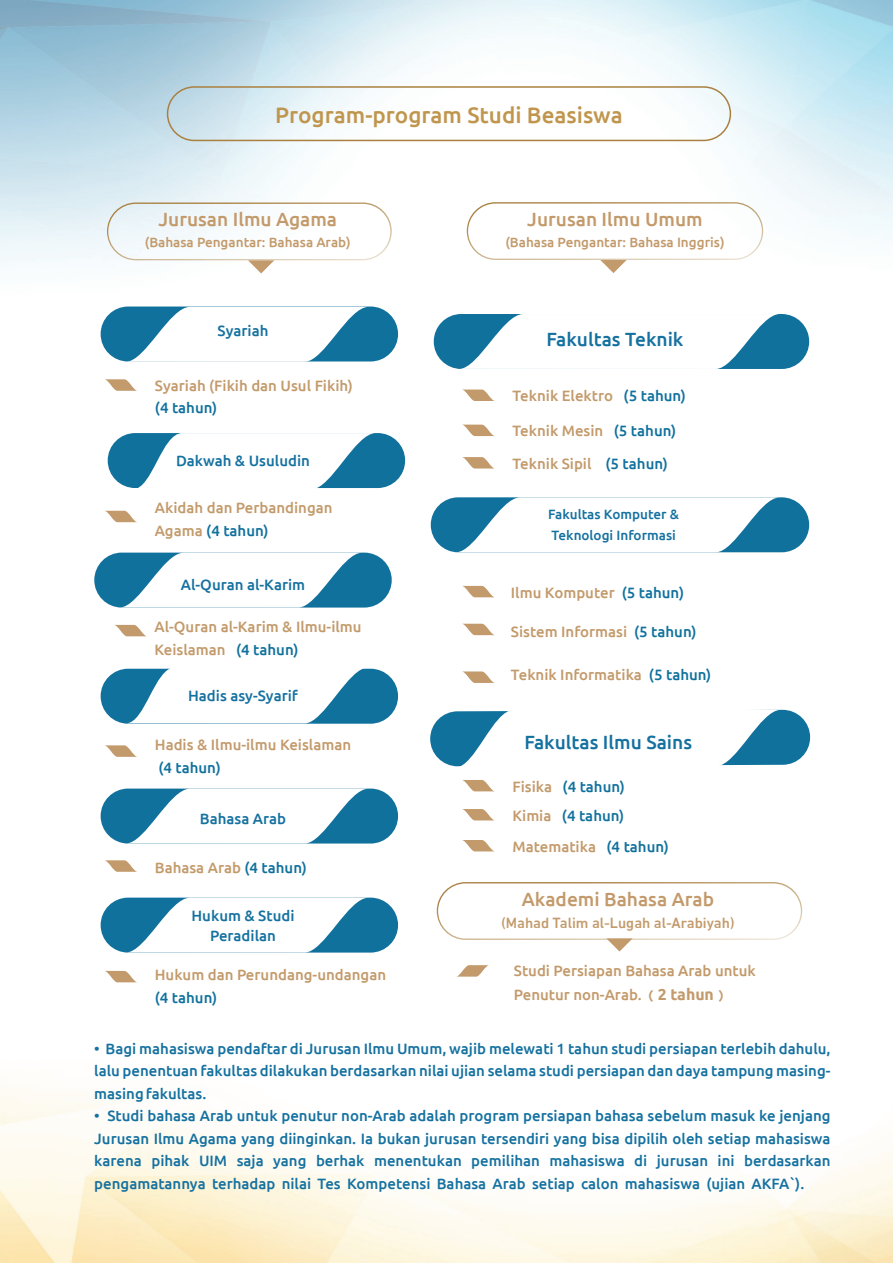
<style>
.page{position:relative;width:893px;height:1263px;background:#fff}
.page>*{position:absolute;margin:0;border:0;box-sizing:border-box;transform-origin:0 0}
.t1{font:500 22.5px "Ubuntu";color:#c0964e}
.t2{font:500 19.05px "Ubuntu";color:#c39a6b}
.t3{font:500 19.05px "Ubuntu";color:#1571a0}
.t4{font:500 15px/22.5px "Ubuntu";color:#1571a0}
.t5{font:500 15px/24.3px "Ubuntu";color:#c39a6b}
.t6{font:500 15px "Ubuntu";color:#11719d}
.t7{font:500 15px "DIN Next LTW23";color:#c39a6b}
.t8{font:500 13.5px "Ubuntu";color:#c39a6b}
.t9{font:500 13.5px/21px "Ubuntu";color:#1571a0}
.s1{color:#11719d}
.s2{font-family:"GESS Text";font-size:15.75px}
.s3{font-weight:700;font-size:15.75px}
</style>
<div class="page">
<img style="left:0;top:0;width:893px;height:1263px">
<svg style="left:104px;top:379px;width:34px;height:12px"></svg>
<svg style="left:462px;top:390px;width:33px;height:11px"></svg>
<svg style="left:462px;top:780px;width:33px;height:11px"></svg>
<svg style="left:462px;top:586px;width:33px;height:11px"></svg>
<svg style="left:462px;top:624px;width:33px;height:11px"></svg>
<svg style="left:462px;top:671px;width:33px;height:12px"></svg>
<svg style="left:462px;top:425px;width:33px;height:11px"></svg>
<svg style="left:462px;top:809px;width:33px;height:11px"></svg>
<svg style="left:462px;top:457px;width:33px;height:11px"></svg>
<svg style="left:462px;top:840px;width:33px;height:11px"></svg>
<svg style="left:104px;top:860px;width:34px;height:12px"></svg>
<svg style="left:104px;top:971px;width:34px;height:11px"></svg>
<svg style="left:456px;top:965px;width:33px;height:12px"></svg>
<svg style="left:104px;top:511px;width:34px;height:11px"></svg>
<svg style="left:104px;top:745px;width:34px;height:12px"></svg>
<svg style="left:114px;top:625px;width:33px;height:11px"></svg>
<div style="left:431px;top:497px;width:378px;height:55px;background:#11719d;border-radius:27px"></div>
<svg style="left:456px;top:497px;width:324px;height:55px"></svg>
<div style="left:101px;top:306px;width:297px;height:55px;background:#11719d;border-radius:27px"></div>
<svg style="left:126px;top:307px;width:243px;height:55px"></svg>
<div style="left:108px;top:433px;width:297px;height:55px;background:#11719d;border-radius:27px"></div>
<svg style="left:133px;top:433px;width:243px;height:56px"></svg>
<div style="left:94px;top:553px;width:298px;height:54px;background:#11719d;border-radius:27px"></div>
<svg style="left:123px;top:553px;width:236px;height:54px"></svg>
<div style="left:434px;top:314px;width:375px;height:55px;background:#11719d;border-radius:27px"></div>
<svg style="left:459px;top:314px;width:320px;height:55px"></svg>
<div style="left:101px;top:669px;width:297px;height:55px;background:#11719d;border-radius:27px"></div>
<svg style="left:126px;top:667px;width:243px;height:56px"></svg>
<div style="left:101px;top:788px;width:297px;height:55px;background:#11719d;border-radius:27px"></div>
<svg style="left:126px;top:788px;width:243px;height:55px"></svg>
<div style="left:101px;top:898px;width:297px;height:54px;background:#11719d;border-radius:27px"></div>
<svg style="left:129px;top:898px;width:237px;height:54px"></svg>
<div style="left:107px;top:203px;width:285px;height:57px;border:1px solid #a98040;border-radius:28px"></div>
<div style="left:467px;top:202px;width:296px;height:58px;border:1px solid #a98040;border-radius:28px"></div>
<div style="left:437px;top:882px;width:365px;height:58px;border:1px solid #a98040;border-radius:28px"></div>
<svg style="left:248px;top:260px;width:26px;height:13px"></svg>
<svg style="left:600px;top:260px;width:27px;height:13px"></svg>
<svg style="left:606px;top:938px;width:27px;height:13px"></svg>
<svg style="left:430px;top:710px;width:380px;height:57px"></svg>
<div style="left:167px;top:86px;width:564px;height:55px;border:2px solid #a98040;border-radius:27px"></div>
<h1 class="t1" style="left:275px;top:101px;width:349px">Program-program Studi Beasiswa</h1>
<p class="t2" style="left:158px;top:208px;width:180px">Jurusan Ilmu Agama</p>
<p class="t8" style="left:145px;top:234px;width:207px">)Bahasa Pengantar: Bahasa Arab)</p>
<p class="t4" style="left:218px;top:319px;width:52px">Syariah</p>
<p class="t5" style="left:155px;top:373px;width:200px">Syariah (Fikih dan Usul Fikih(</p>
<p class="t6" style="left:155px;top:399px;width:64px">4( tahun(</p>
<p class="t4" style="left:176px;top:449px;width:135px">Dakwah &amp; Usuludin</p>
<p class="t5" style="left:155px;top:496px;width:179px;line-height:22.5px">Akidah dan Perbandingan<br>Agama <span class="s1">4( tahun(</span></p>
<p class="t4" style="left:181px;top:573px;width:126px">Al-Quran al-Karim</p>
<p class="t5" style="left:154px;top:614px;width:209px">Al-Quran al-Karim &amp; Ilmu-ilmu</p>
<p class="t6" style="left:236px;top:640px;width:64px">(4 tahun(</p>
<p class="t5" style="left:154px;top:636px;width:73px">Keislaman</p>
<p class="t4" style="left:188px;top:684px;width:111px">Hadis asy-Syarif</p>
<p class="t5" style="left:155px;top:732px;width:198px">Hadis &amp; Ilmu-ilmu Keislaman</p>
<p class="t6" style="left:158px;top:758px;width:64px">4( tahun(</p>
<p class="t4" style="left:200px;top:807px;width:88px">Bahasa Arab</p>
<p class="t5" style="left:155px;top:855px;width:154px">Bahasa Arab <span class="s1">4( tahun(</span></p>
<p class="t4" style="left:192px;top:905px;width:104px;line-height:19.5px;text-align:center">Hukum &amp; Studi<br>Peradilan</p>
<p class="t5" style="left:155px;top:962px;width:233px">Hukum dan Perundang-undangan</p>
<p class="t6" style="left:155px;top:988px;width:64px">4( tahun(</p>
<p class="t2" style="left:527px;top:208px;width:177px">Jurusan Ilmu Umum</p>
<p class="t8" style="left:505px;top:234px;width:220px">)Bahasa Pengantar: Bahasa Inggris)</p>
<p class="t3" style="left:546px;top:327px;width:139px">Fakultas Teknik</p>
<p class="t5" style="left:512px;top:383px;width:102px">Teknik Elektro</p>
<p class="t6" style="left:624px;top:386px;width:64px">(5 tahun(</p>
<p class="t5" style="left:512px;top:418px;width:92px">Teknik Mesin</p>
<p class="t6" style="left:614px;top:421px;width:64px">(5 tahun(</p>
<p class="t5" style="left:512px;top:451px;width:81px">Teknik Sipil</p>
<p class="t6" style="left:606px;top:454px;width:64px">(5 tahun(</p>
<p class="t9" style="left:548px;top:503px;width:132px">Fakultas Komputer &amp;<br>Teknologi Informasi</p>
<p class="t5" style="left:511px;top:579px;width:105px">Ilmu Komputer</p>
<p class="t6" style="left:622px;top:583px;width:64px">(5 tahun(</p>
<p class="t5" style="left:511px;top:619px;width:118px">Sistem Informasi</p>
<p class="t6" style="left:634px;top:622px;width:64px">(5 tahun(</p>
<p class="t5" style="left:511px;top:662px;width:133px">Teknik Informatika</p>
<p class="t6" style="left:649px;top:665px;width:64px">(5 tahun(</p>
<p class="t3" style="left:536px;top:725px;width:160px">Faculty of Science</p>
<p class="t3" style="left:524px;top:730px;width:169px">Fakultas Ilmu Sains</p>
<p class="t5" style="left:512px;top:773px;width:41px">Fisika</p>
<p class="t5" style="left:512px;top:803px;width:41px">Kimia</p>
<p class="t6" style="left:563px;top:777px;width:64px">(4 tahun(</p>
<p class="t6" style="left:562px;top:806px;width:64px">(4 tahun(</p>
<p class="t5" style="left:512px;top:834px;width:85px">Matematika</p>
<p class="t6" style="left:607px;top:837px;width:64px">(4 tahun(</p>
<p class="t2" style="left:522px;top:887px;width:194px">Akademi Bahasa Arab</p>
<p class="t7" style="left:501px;top:914px;width:234px">)Mahad Talim al-Lugah al-Arabiyah)</p>
<p class="t5" style="left:514px;top:958px;width:243px">Studi Persiapan Bahasa Arab untuk<br>Penutur non-Arab. <span class="s2">(</span> <span class="s3">2 tahun</span> <span class="s2">(</span></p>
<p class="t4" style="left:94px;top:1036px;width:738px">• Bagi mahasiswa pendaftar di Jurusan Ilmu Umum, wajib melewati 1 tahun studi persiapan terlebih dahulu,</p>
<p class="t4" style="left:94px;top:1081px;width:114px">masingfakultas.</p>
<p class="t4" style="left:94px;top:1059px;width:738px">lalu penentuan fakultas dilakukan berdasarkan nilai ujian selama studi persiapan dan daya tampung masing-</p>
<p class="t4" style="left:107px;top:1104px;width:725px">Studi bahasa Arab untuk penutur non-Arab adalah program persiapan bahasa sebelum masuk ke jenjang</p>
<p class="t4" style="left:94px;top:1104px;width:7px">•</p>
<p class="t4" style="left:94px;top:1126px;width:738px">Jurusan Ilmu Agama yang diinginkan. Ia bukan jurusan tersendiri yang bisa dipilih oleh setiap mahasiswa</p>
<p class="t4" style="left:744px;top:1149px;width:88px">berdasarkan</p>
<p class="t4" style="left:94px;top:1149px;width:711px">karena<br>pengamatannya terhadap nilai Tes Kompetensi Bahasa Arab setiap calon mahasiswa (ujian AKFA .(`</p>
<p class="t4" style="left:151px;top:1149px;width:40px">pihak</p>
<p class="t4" style="left:316px;top:1149px;width:50px">berhak</p>
<p class="t4" style="left:374px;top:1149px;width:89px">menentukan</p>
<p class="t4" style="left:471px;top:1149px;width:70px">pemilihan</p>
<p class="t4" style="left:549px;top:1149px;width:77px">mahasiswa</p>
<p class="t4" style="left:634px;top:1149px;width:15px">di</p>
<p class="t4" style="left:237px;top:1149px;width:28px">saja</p>
<p class="t4" style="left:657px;top:1149px;width:53px">jurusan</p>
<p class="t4" style="left:718px;top:1149px;width:19px">ini</p>
<p class="t4" style="left:199px;top:1149px;width:30px">UIM</p>
<p class="t4" style="left:273px;top:1149px;width:35px">yang</p>
</div>
